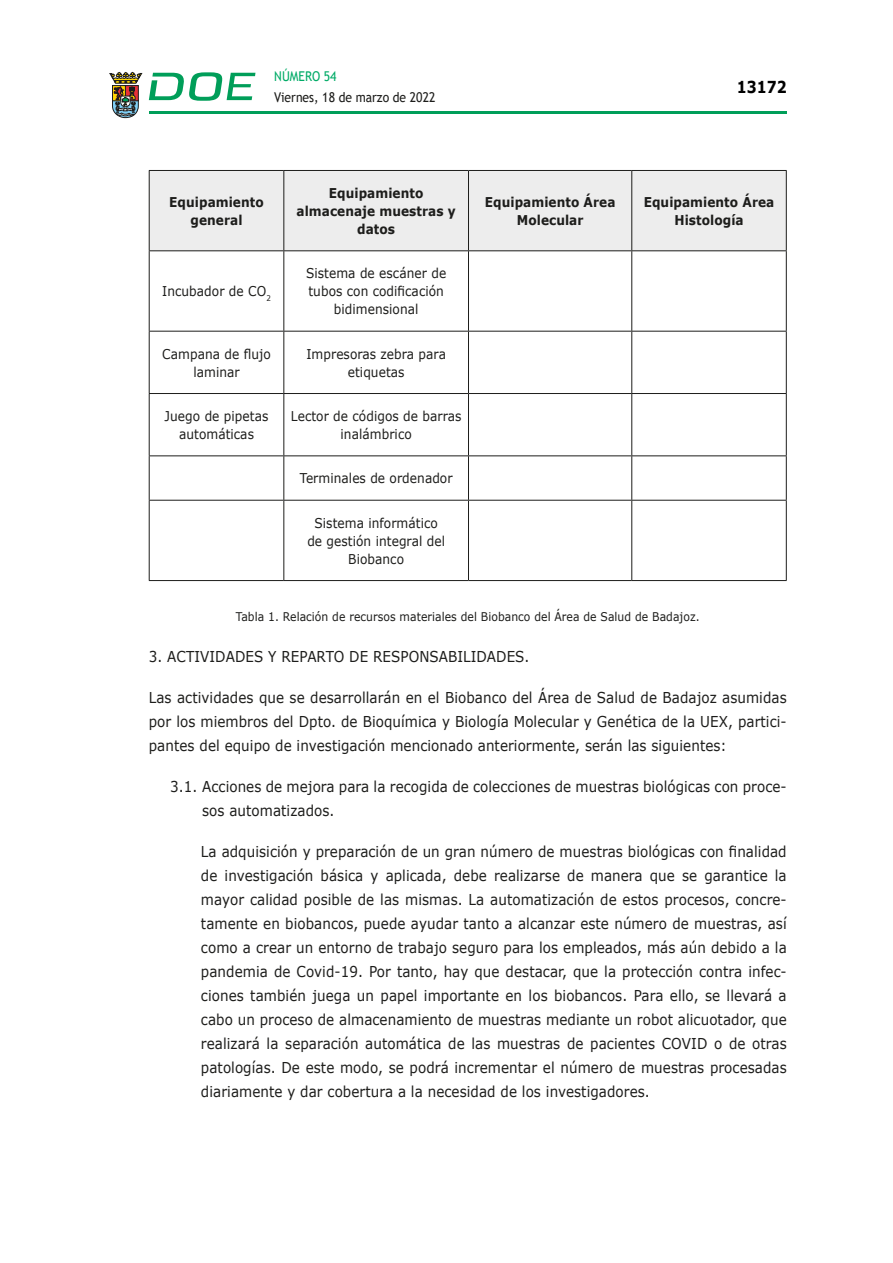
<style>
.page{position:relative;width:893px;height:1263px;background:#fff}
.page>*{position:absolute;margin:0;border:0;box-sizing:border-box;transform-origin:0 0}
.t1{font:700 16.5px "Verdana";color:#000;scale:.85 1}
.CUERPO_DE_TEXTO{font:15px/24px "Verdana";letter-spacing:.005em;color:#1d1d1b;text-align:justify;scale:.9 1}
.CUERPO_DE_TEXTO-2{font:13.5px/18px "Verdana";letter-spacing:.005em;color:#1d1d1b;text-align:center;scale:.9 1}
.ENCABEZADO_TABLA{font:700 13.5px/18px "Verdana";letter-spacing:.005em;color:#1d1d1b;text-align:center;scale:.9 1}
.t2{font:13.5px "Trebuchet MS";color:#1d1d1b;scale:.9 1}
.t3{font:13.5px "Trebuchet MS";color:#00ab67;scale:.9 1}
.CUERPO_DE_TEXTO-3{font:12px "Verdana";letter-spacing:.005em;color:#1d1d1b;scale:.9 1}
</style>
<div class="page">
<hr style="left:149px;top:111px;width:638px;height:3px;background:#009e59">
<svg style="left:109px;top:72px;width:33px;height:46px"></svg>
<svg style="left:149px;top:72px;width:106px;height:29px"></svg>
<div style="left:150px;top:171px;width:636px;height:79px;background:#ededed"></div>
<hr style="left:149px;top:170px;width:135px;height:1px;background:#1d1d1b">
<hr style="left:149px;top:171px;width:1px;height:79px;background:#1d1d1b">
<hr style="left:284px;top:170px;width:184px;height:1px;background:#1d1d1b">
<hr style="left:283px;top:171px;width:1px;height:79px;background:#1d1d1b">
<hr style="left:468px;top:170px;width:164px;height:1px;background:#1d1d1b">
<hr style="left:468px;top:171px;width:1px;height:79px;background:#1d1d1b">
<hr style="left:632px;top:170px;width:155px;height:1px;background:#1d1d1b">
<hr style="left:631px;top:171px;width:1px;height:79px;background:#1d1d1b">
<hr style="left:786px;top:171px;width:1px;height:79px;background:#1d1d1b">
<hr style="left:149px;top:250px;width:135px;height:1px;background:#1d1d1b">
<hr style="left:284px;top:250px;width:184px;height:1px;background:#1d1d1b">
<hr style="left:468px;top:250px;width:164px;height:1px;background:#1d1d1b">
<hr style="left:632px;top:250px;width:155px;height:1px;background:#1d1d1b">
<hr style="left:149px;top:251px;width:1px;height:80px;background:#1d1d1b">
<hr style="left:283px;top:251px;width:1px;height:80px;background:#1d1d1b">
<hr style="left:468px;top:251px;width:1px;height:80px;background:#1d1d1b">
<hr style="left:631px;top:251px;width:1px;height:80px;background:#1d1d1b">
<hr style="left:786px;top:251px;width:1px;height:80px;background:#1d1d1b">
<hr style="left:149px;top:331px;width:135px;height:1px;background:#1d1d1b">
<hr style="left:149px;top:332px;width:1px;height:61px;background:#1d1d1b">
<hr style="left:284px;top:331px;width:184px;height:1px;background:#1d1d1b">
<hr style="left:283px;top:332px;width:1px;height:61px;background:#1d1d1b">
<hr style="left:468px;top:331px;width:164px;height:1px;background:#1d1d1b">
<hr style="left:468px;top:332px;width:1px;height:61px;background:#1d1d1b">
<hr style="left:632px;top:331px;width:155px;height:1px;background:#1d1d1b">
<hr style="left:631px;top:332px;width:1px;height:61px;background:#1d1d1b">
<hr style="left:786px;top:332px;width:1px;height:61px;background:#1d1d1b">
<hr style="left:149px;top:393px;width:135px;height:1px;background:#1d1d1b">
<hr style="left:149px;top:394px;width:1px;height:61px;background:#1d1d1b">
<hr style="left:284px;top:393px;width:184px;height:1px;background:#1d1d1b">
<hr style="left:283px;top:394px;width:1px;height:61px;background:#1d1d1b">
<hr style="left:468px;top:393px;width:164px;height:1px;background:#1d1d1b">
<hr style="left:468px;top:394px;width:1px;height:61px;background:#1d1d1b">
<hr style="left:632px;top:393px;width:155px;height:1px;background:#1d1d1b">
<hr style="left:631px;top:394px;width:1px;height:61px;background:#1d1d1b">
<hr style="left:786px;top:394px;width:1px;height:61px;background:#1d1d1b">
<hr style="left:149px;top:455px;width:135px;height:1px;background:#1d1d1b">
<hr style="left:149px;top:456px;width:1px;height:44px;background:#1d1d1b">
<hr style="left:284px;top:455px;width:184px;height:1px;background:#1d1d1b">
<hr style="left:283px;top:456px;width:1px;height:44px;background:#1d1d1b">
<hr style="left:468px;top:455px;width:164px;height:1px;background:#1d1d1b">
<hr style="left:468px;top:456px;width:1px;height:44px;background:#1d1d1b">
<hr style="left:632px;top:455px;width:155px;height:1px;background:#1d1d1b">
<hr style="left:631px;top:456px;width:1px;height:44px;background:#1d1d1b">
<hr style="left:786px;top:456px;width:1px;height:44px;background:#1d1d1b">
<hr style="left:149px;top:500px;width:135px;height:1px;background:#1d1d1b">
<hr style="left:149px;top:501px;width:1px;height:79px;background:#1d1d1b">
<hr style="left:284px;top:500px;width:184px;height:1px;background:#1d1d1b">
<hr style="left:283px;top:501px;width:1px;height:79px;background:#1d1d1b">
<hr style="left:468px;top:500px;width:164px;height:1px;background:#1d1d1b">
<hr style="left:468px;top:501px;width:1px;height:79px;background:#1d1d1b">
<hr style="left:632px;top:500px;width:155px;height:1px;background:#1d1d1b">
<hr style="left:631px;top:501px;width:1px;height:79px;background:#1d1d1b">
<hr style="left:786px;top:501px;width:1px;height:79px;background:#1d1d1b">
<hr style="left:149px;top:580px;width:135px;height:1px;background:#1d1d1b">
<hr style="left:284px;top:580px;width:184px;height:1px;background:#1d1d1b">
<hr style="left:468px;top:580px;width:164px;height:1px;background:#1d1d1b">
<hr style="left:632px;top:580px;width:155px;height:1px;background:#1d1d1b">
<p class="t3" style="left:274px;top:67px;width:71px">NÚMERO 54</p>
<p class="t2" style="left:274px;top:88px;width:181px">Viernes, 18 de marzo de 2022</p>
<p class="t1" style="left:737px;top:75px;width:60px">13172</p>
<p class="ENCABEZADO_TABLA" style="left:169px;top:193px;width:106px">Equipamiento general</p>
<p class="ENCABEZADO_TABLA" style="left:296px;top:184px;width:178px">Equipamiento almacenaje muestras y datos</p>
<p class="ENCABEZADO_TABLA" style="left:485px;top:193px;width:147px">Equipamiento Área<br>Molecular</p>
<p class="ENCABEZADO_TABLA" style="left:644px;top:193px;width:147px">Equipamiento Área<br>Histología</p>
<p class="CUERPO_DE_TEXTO-2" style="left:162px;top:282px;width:122px">Incubador de CO<sub>2</sub></p>
<p class="CUERPO_DE_TEXTO-2" style="left:306px;top:264px;width:157px">Sistema de escáner de tubos con codificación bidimensional</p>
<p class="CUERPO_DE_TEXTO-2" style="left:162px;top:344px;width:122px">Campana de flujo laminar</p>
<p class="CUERPO_DE_TEXTO-2" style="left:306px;top:344px;width:157px">Impresoras zebra para etiquetas</p>
<p class="CUERPO_DE_TEXTO-2" style="left:165px;top:407px;width:117px">Juego de pipetas automáticas</p>
<p class="CUERPO_DE_TEXTO-2" style="left:291px;top:407px;width:191px">Lector de códigos de barras inalámbrico</p>
<p class="CUERPO_DE_TEXTO-2" style="left:300px;top:469px;width:171px">Terminales de ordenador</p>
<p class="CUERPO_DE_TEXTO-2" style="left:307px;top:513px;width:154px">Sistema informático de gestión integral del<br>Biobanco</p>
<p class="CUERPO_DE_TEXTO-3" style="left:236px;top:608px;width:517px">Tabla 1. Relación de recursos materiales del Biobanco del Área de Salud de Badajoz.</p>
<p class="CUERPO_DE_TEXTO" style="left:149px;top:644px;width:424px">3. ACTIVIDADES Y REPARTO DE RESPONSABILIDADES.</p>
<p class="CUERPO_DE_TEXTO" style="left:149px;top:685px;width:710px">Las actividades que se desarrollarán en el Biobanco del Área de Salud de Badajoz asumidas por los miembros del Dpto. de Bioquímica y Biología Molecular y Genética de la UEX, partici&shy;pantes del equipo de investigación mencionado anteriormente, serán las siguientes:</p>
<p class="CUERPO_DE_TEXTO" style="left:202px;top:774px;width:651px;text-indent:-32px">3.1. Acciones de mejora para la recogida de colecciones de muestras biológicas con proce&shy;sos automatizados.</p>
<p class="CUERPO_DE_TEXTO" style="left:201px;top:839px;width:652px">La adquisición y preparación de un gran número de muestras biológicas con finalidad de investigación básica y aplicada, debe realizarse de manera que se garantice la mayor calidad posible de las mismas. La automatización de estos procesos, concre&shy;tamente en biobancos, puede ayudar tanto a alcanzar este número de muestras, así como a crear un entorno de trabajo seguro para los empleados, más aún debido a la pandemia de Covid-19. Por tanto, hay que destacar, que la protección contra infec&shy;ciones también juega un papel importante en los biobancos. Para ello, se llevará a cabo un proceso de almacenamiento de muestras mediante un robot alicuotador, que realizará la separación automática de las muestras de pacientes COVID o de otras patologías. De este modo, se podrá incrementar el número de muestras procesadas diariamente y dar cobertura a la necesidad de los investigadores.</p>
</div>
